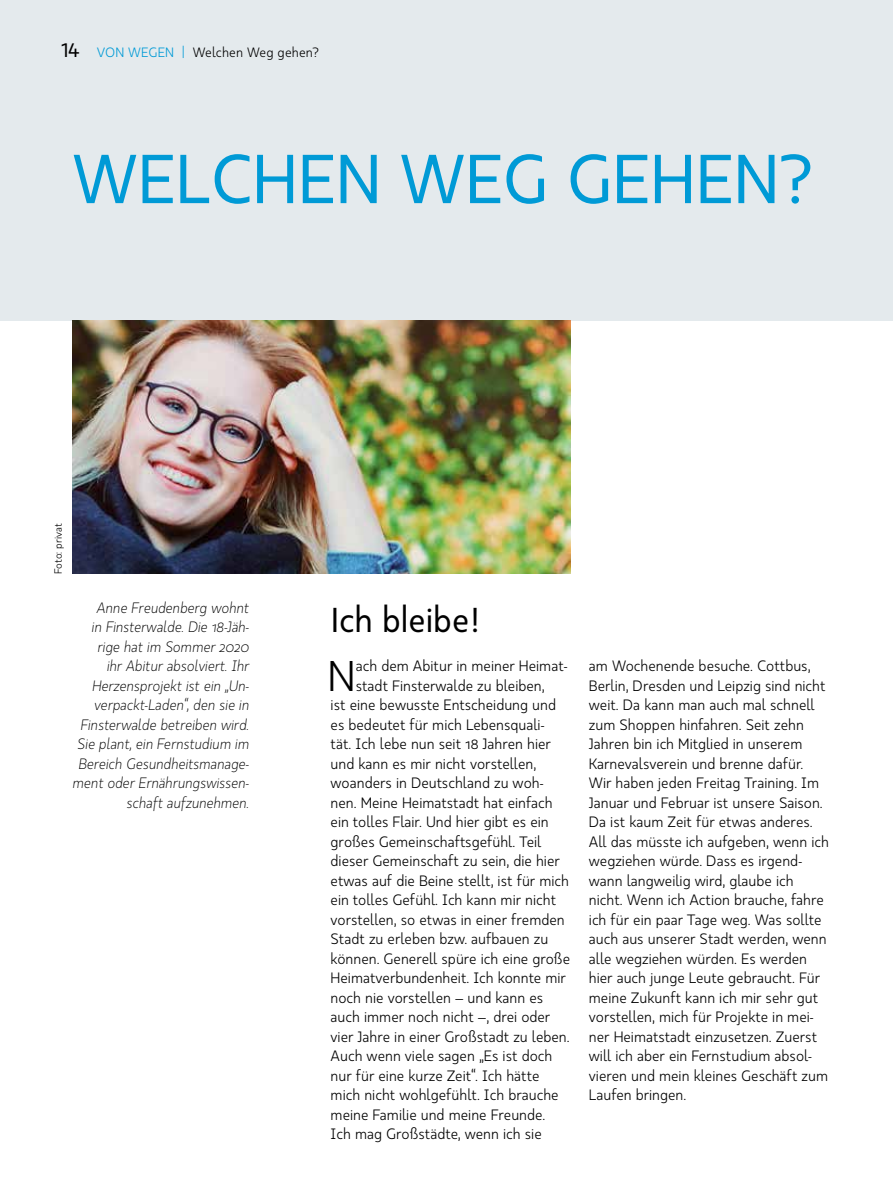
<style>
.page{position:relative;width:893px;height:1191px;background:#fff}
.page>*{position:absolute;margin:0;border:0;box-sizing:border-box;transform-origin:0 0}
.t1{font:69px "Kappa Display";color:#009ad6}
.t2{font:42.9px "Kappa Text";color:#000}
.t3{font:34.5px "Kappa Display";color:#000}
.t4{font:19.5px "Kappa Display";color:#000}
.t5{font:15px/19.5px "Kappa Text";color:#000}
.t6{font:italic 300 15px/19.5px "Kappa Text";color:#000;text-align:right;scale:.95 1}
.t7{font:13.5px "Kappa Text";letter-spacing:.01em;color:#000}
.t8{font:10.5px "Kappa Text";color:#000}
.s1{color:#009ad6}
</style>
<div class="page">
<div style="left:0;top:0;width:893px;height:320px;background:#e4eaed"></div>
<img style="left:72px;top:320px;width:499px;height:254px">
<h3 class="t4" style="left:62px;top:38px;width:19px">14</h3>
<p class="t7" style="left:97px;top:44px;width:224px"><span class="s1">VON WEGEN |</span> Welchen Weg gehen?</p>
<h1 class="t1" style="left:72px;top:135px;width:742px">WELCHEN WEG GEHEN?</h1>
<p class="t8" style="left:52px;top:574px;width:52px;rotate:-90deg">Foto: privat</p>
<p class="t6" style="left:72px;top:597px;width:187px">Anne Freudenberg wohnt<br>in Finsterwalde. Die 18-Jäh&shy;rige hat im Sommer 2020<br>ihr Abitur absolviert. Ihr<br>Herzensprojekt ist ein „Un&shy;verpackt-Laden“, den sie in<br>Finsterwalde betreiben wird.<br>Sie plant, ein Fernstudium im<br>Bereich Gesundheitsmanage&shy;ment oder Ernährungswissen&shy;schaft aufzunehmen.</p>
<h3 class="t3" style="left:331px;top:598px;width:152px">Ich bleibe!</h3>
<h2 class="t2" style="left:327px;top:649px;width:30px">N</h2>
<p class="t5" style="left:356px;top:656px;width:213px">ach dem Abitur in meiner Heimat-</p>
<p class="t5" style="left:356px;top:675px;width:190px">stadt Finsterwalde zu bleiben,</p>
<p class="t5" style="left:331px;top:695px;width:227px">ist eine bewusste Entscheidung und</p>
<p class="t5" style="left:331px;top:714px;width:215px">es bedeutet für mich Lebensquali-</p>
<p class="t5" style="left:331px;top:734px;width:222px">tät. Ich lebe nun seit 18 Jahren hier</p>
<p class="t5" style="left:331px;top:753px;width:207px">und kann es mir nicht vorstellen,</p>
<p class="t5" style="left:331px;top:773px;width:214px">woanders in Deutschland zu woh-</p>
<p class="t5" style="left:331px;top:792px;width:224px">nen. Meine Heimatstadt hat einfach</p>
<p class="t5" style="left:331px;top:812px;width:220px">ein tolles Flair. Und hier gibt es ein</p>
<p class="t5" style="left:331px;top:831px;width:212px">großes Gemeinschaftsgefühl. Teil</p>
<p class="t5" style="left:331px;top:851px;width:231px">dieser Gemeinschaft zu sein, die hier</p>
<p class="t5" style="left:331px;top:870px;width:240px">etwas auf die Beine stellt, ist für mich</p>
<p class="t5" style="left:331px;top:890px;width:227px">ein tolles Gefühl. Ich kann mir nicht</p>
<p class="t5" style="left:331px;top:909px;width:236px">vorstellen, so etwas in einer fremden</p>
<p class="t5" style="left:331px;top:929px;width:219px">Stadt zu erleben bzw. aufbauen zu</p>
<p class="t5" style="left:331px;top:948px;width:241px">können. Generell spüre ich eine große</p>
<p class="t5" style="left:331px;top:968px;width:237px">Heimatverbundenheit. Ich konnte mir</p>
<p class="t5" style="left:331px;top:987px;width:214px">noch nie vorstellen – und kann es</p>
<p class="t5" style="left:331px;top:1007px;width:221px">auch immer noch nicht –, drei oder</p>
<p class="t5" style="left:331px;top:1026px;width:241px">vier Jahre in einer Großstadt zu leben.</p>
<p class="t5" style="left:331px;top:1046px;width:223px">Auch wenn viele sagen „Es ist doch</p>
<p class="t5" style="left:331px;top:1065px;width:210px">nur für eine kurze Zeit“. Ich hätte</p>
<p class="t5" style="left:331px;top:1085px;width:230px">mich nicht wohlgefühlt. Ich brauche</p>
<p class="t5" style="left:331px;top:1104px;width:216px">meine Familie und meine Freunde.</p>
<p class="t5" style="left:331px;top:1124px;width:213px">Ich mag Großstädte, wenn ich sie</p>
<p class="t5" style="left:589px;top:656px;width:242px">am Wochenende besuche. Cottbus, Berlin, Dresden und Leipzig sind nicht weit. Da kann man auch mal schnell zum Shoppen hinfahren. Seit zehn Jahren bin ich Mitglied in unserem Karnevalsverein und brenne dafür.<br>Wir haben jeden Freitag Training. Im Januar und Februar ist unsere Saison.<br>Da ist kaum Zeit für etwas anderes.<br>All das müsste ich aufgeben, wenn ich wegziehen würde. Dass es irgend&shy;wann langweilig wird, glaube ich nicht. Wenn ich Action brauche, fahre ich für ein paar Tage weg. Was sollte auch aus unserer Stadt werden, wenn alle wegziehen würden. Es werden hier auch junge Leute gebraucht. Für meine Zukunft kann ich mir sehr gut vorstellen, mich für Projekte in mei&shy;ner Heimatstadt einzusetzen. Zuerst will ich aber ein Fernstudium absol&shy;vieren und mein kleines Geschäft zum Laufen bringen.</p>
</div>
